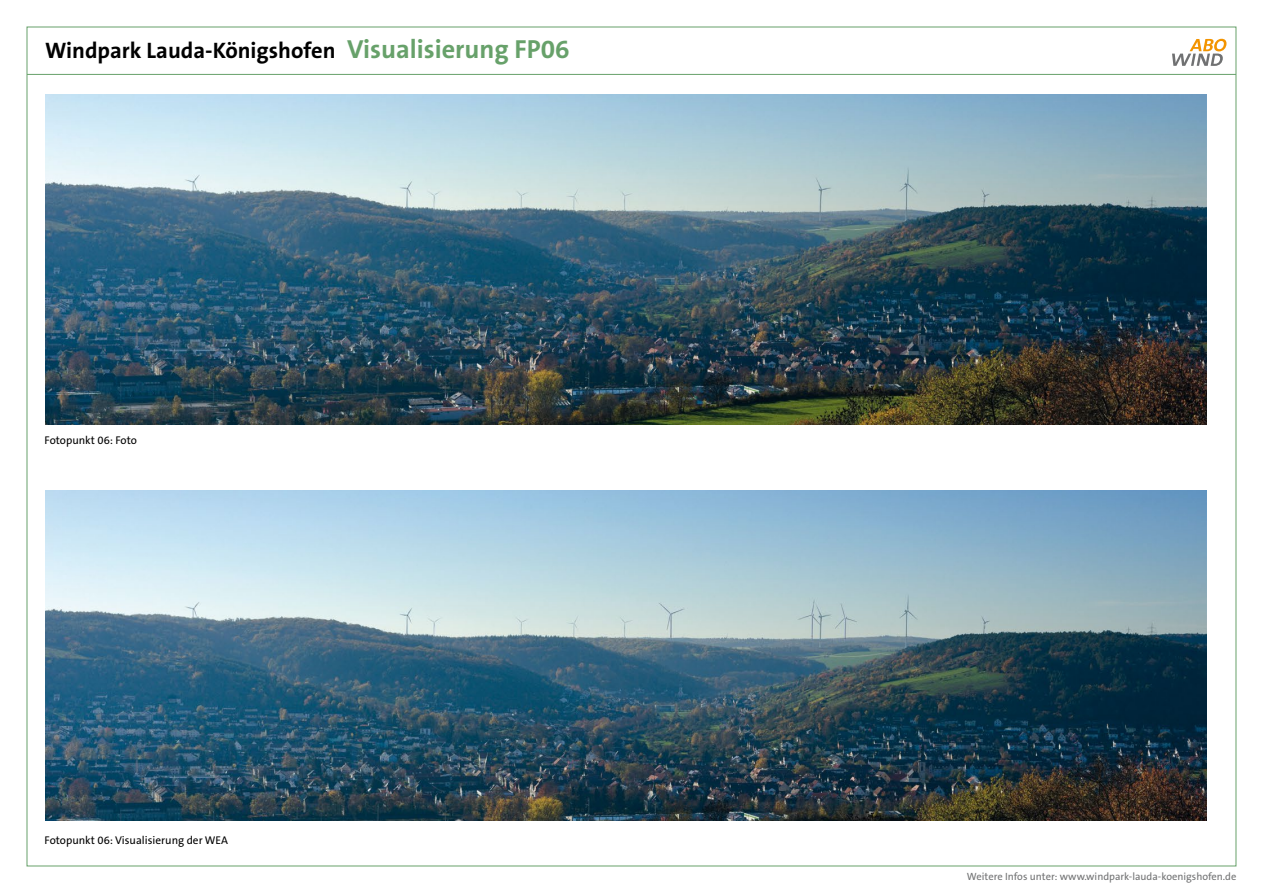
<style>
.page{position:relative;width:1263px;height:893px;background:#fff}
.page>*{position:absolute;margin:0;border:0;box-sizing:border-box;transform-origin:0 0}
.t1{font:700 22.5px "The Sans B W7";color:#000}
.t2{font:11.25px "The Sans B W5 Plain";color:#000}
.t3{font:10.5px "The Sans B W5 Plain";color:#707172}
.s1{font-size:26.25px;color:#67a16a}
</style>
<div class="page">
<hr style="left:27px;top:74px;width:1209px;height:1px;background:#67a16a">
<img style="left:45px;top:94px;width:1161px;height:330px">
<img style="left:45px;top:491px;width:1161px;height:330px">
<svg style="left:1172px;top:39px;width:54px;height:27px"></svg>
<p class="t1" style="left:45px;top:36px;width:526px">Windpark Lauda-Königshofen <span class="s1">Visualisierung FP06</span></p>
<p class="t2" style="left:45px;top:433px;width:94px">Fotopunkt 06: Foto</p>
<p class="t2" style="left:45px;top:833px;width:185px">Fotopunkt 06: Visualisierung der WEA</p>
<p class="t3" style="left:967px;top:869px;width:271px">Weitere Infos unter: www.windpark-lauda-koenigshofen.de</p>
</div>
